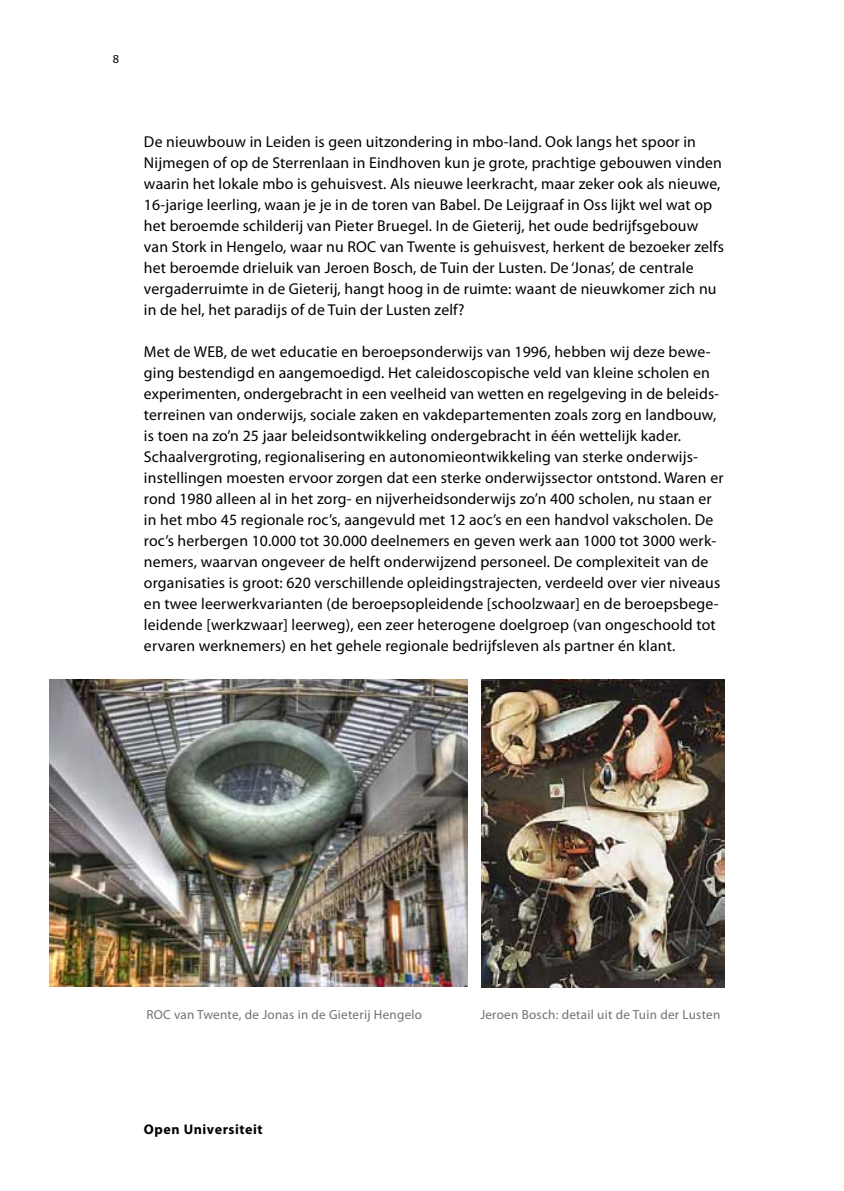
<style>
.page{position:relative;width:844px;height:1191px;background:#fff}
.page>*{position:absolute;margin:0;border:0;box-sizing:border-box;transform-origin:0 0}
.t1{font:15.75px/21px "Myriad Pro";letter-spacing:.01em;color:#000}
.t2{font:700 14px "Myriad Pro";letter-spacing:.04em;color:#000}
.t3{font:13.12px "Myriad Pro";letter-spacing:.02em;color:#707172}
.t4{font:12.25px "Myriad Pro";color:#000}
</style>
<div class="page">
<img style="left:481px;top:680px;width:243px;height:307px">
<img style="left:50px;top:680px;width:417px;height:306px">
<p class="t4" style="left:113px;top:52px;width:8px">8</p>
<p class="t1" style="left:144px;top:132px;width:581px">De nieuwbouw in Leiden is geen uitzondering in mbo-land. Ook langs het spoor in Nijmegen of op de Sterrenlaan in Eindhoven kun je grote, prachtige gebouwen vinden waarin het lokale mbo is gehuisvest. Als nieuwe leerkracht, maar zeker ook als nieuwe, 16-jarige leerling, waan je je in de toren van Babel. De Leijgraaf in Oss lijkt wel wat op het beroemde schilderij van Pieter Bruegel. In de Gieterij, het oude bedrijfsgebouw van Stork in Hengelo, waar nu ROC van Twente is gehuisvest, herkent de bezoeker zelfs het beroemde drieluik van Jeroen Bosch, de Tuin der Lusten. De ‘Jonas’, de centrale vergaderruimte in de Gieterij, hangt hoog in de ruimte: waant de nieuwkomer zich nu in de hel, het paradijs of de Tuin der Lusten zelf?</p>
<p class="t1" style="left:144px;top:341px;width:581px">Met de WEB, de wet educatie en beroepsonderwijs van 1996, hebben wij deze bewe&shy;ging bestendigd en aangemoedigd. Het caleidoscopische veld van kleine scholen en experimenten, ondergebracht in een veelheid van wetten en regelgeving in de beleids&shy;terreinen van onderwijs, sociale zaken en vakdepartementen zoals zorg en landbouw, is toen na zo’n 25 jaar beleidsontwikkeling ondergebracht in één wettelijk kader.<br>Schaalvergroting, regionalisering en autonomieontwikkeling van sterke onderwijs&shy;instellingen moesten ervoor zorgen dat een sterke onderwijssector ontstond. Waren er rond 1980 alleen al in het zorg- en nijverheidsonderwijs zo’n 400 scholen, nu staan er in het mbo 45 regionale roc’s, aangevuld met 12 aoc’s en een handvol vakscholen. De roc’s herbergen 10.000 tot 30.000 deelnemers en geven werk aan 1000 tot 3000 werk&shy;nemers, waarvan ongeveer de helft onderwijzend personeel. De complexiteit van de organisaties is groot: 620 verschillende opleidingstrajecten, verdeeld over vier niveaus en twee leerwerkvarianten (de beroepsopleidende [schoolzwaar] en de beroepsbege&shy;leidende [werkzwaar] leerweg), een zeer heterogene doelgroep (van ongeschoold tot ervaren werknemers) en het gehele regionale bedrijfsleven als partner én klant.</p>
<p class="t3" style="left:146px;top:1007px;width:277px">ROC van Twente, de Jonas in de Gieterij Hengelo</p>
<p class="t3" style="left:480px;top:1007px;width:241px">Jeroen Bosch: detail uit de Tuin der Lusten</p>
<p class="t2" style="left:144px;top:1121px;width:120px">Open Universiteit</p>
</div>
